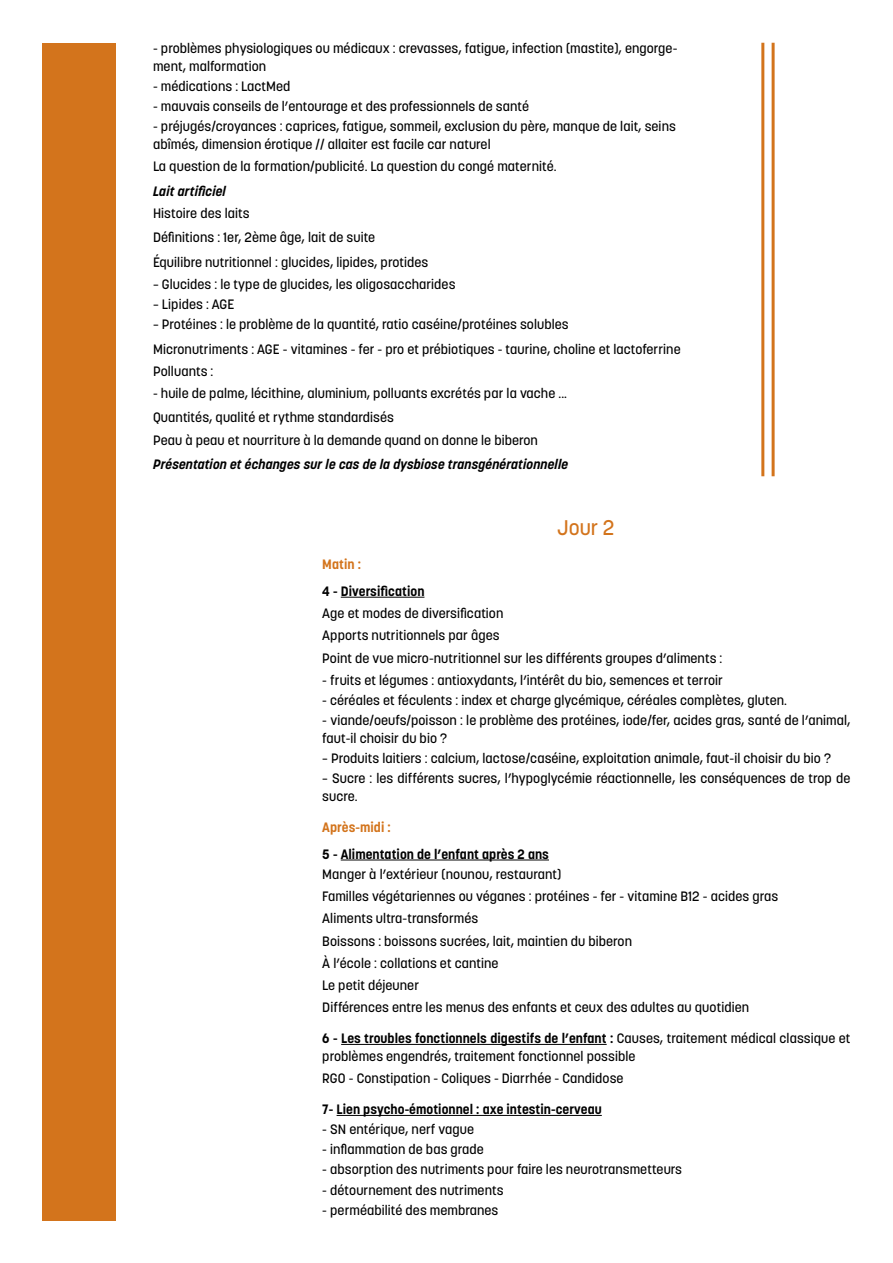
<style>
.page{position:relative;width:893px;height:1263px;background:#fff}
.page>*{position:absolute;margin:0;border:0;box-sizing:border-box;transform-origin:0 0}
.t1{font:500 21px "Korolev";color:#d3741c}
.t2{font:500 13.5px/22.2px "Korolev";letter-spacing:.005em;color:#000}
.t3{font:700 13.5px "Korolev";letter-spacing:.005em;color:#000}
.t4{font:italic 700 13.5px "Korolev";letter-spacing:.005em;color:#000}
.t5{font:700 13.5px "Korolev";letter-spacing:.005em;color:#d3741c}
.s1{font-weight:700}
</style>
<div class="page">
<div style="left:43px;top:43px;width:73px;height:1178px;background:#d3741c"></div>
<hr style="left:772px;top:43px;width:3px;height:433px;background:#d3741c">
<hr style="left:761px;top:43px;width:3px;height:433px;background:#d3741c">
<hr style="left:341px;top:597px;width:83px;height:1px;background:#000">
<hr style="left:341px;top:860px;width:208px;height:1px;background:#000">
<hr style="left:341px;top:1044px;width:266px;height:1px;background:#000">
<hr style="left:337px;top:1115px;width:265px;height:1px;background:#000">
<p class="t2" style="left:153px;top:39px;width:526px;line-height:18px">- problèmes physiologiques ou médicaux : crevasses, fatigue, infection (mastite), engorge&shy;ment, malformation</p>
<p class="t2" style="left:153px;top:75px;width:139px">- médications : LactMed</p>
<p class="t2" style="left:153px;top:95px;width:378px">- mauvais conseils de l’entourage et des professionnels de santé</p>
<p class="t2" style="left:153px;top:117px;width:524px;line-height:18px">- préjugés/croyances : caprices, fatigue, sommeil, exclusion du père, manque de lait, seins abîmés, dimension érotique // allaiter est facile car naturel</p>
<p class="t2" style="left:153px;top:155px;width:405px">La question de la formation/publicité. La question du congé maternité.</p>
<p class="t4" style="left:153px;top:182px;width:74px">Lait artificiel</p>
<p class="t2" style="left:153px;top:201px;width:277px;line-height:24.5px">Histoire des laits<br>Définitions : 1er, 2ème âge, lait de suite<br>Équilibre nutritionnel : glucides, lipides, protides</p>
<p class="t2" style="left:153px;top:273px;width:304px">– Glucides : le type de glucides, les oligosaccharides</p>
<p class="t2" style="left:153px;top:293px;width:83px">– Lipides : AGE</p>
<p class="t2" style="left:153px;top:312px;width:529px;line-height:24.5px">– Protéines : le problème de la quantité, ratio caséine/protéines solubles<br>Micronutriments : AGE - vitamines - fer - pro et prébiotiques - taurine, choline et lactoferrine</p>
<p class="t2" style="left:153px;top:360px;width:62px">Polluants :</p>
<p class="t2" style="left:153px;top:382px;width:415px;line-height:23.5px">- huile de palme, lécithine, aluminium, polluants excrétés par la vache ...<br>Quantités, qualité et rythme standardisés<br>Peau à peau et nourriture à la demande quand on donne le biberon</p>
<p class="t4" style="left:153px;top:455px;width:417px">Présentation et échanges sur le cas de la dysbiose transgénérationnelle</p>
<h1 class="t1" style="left:557px;top:514px;width:59px">Jour 2</h1>
<p class="t5" style="left:322px;top:556px;width:40px">Matin :</p>
<p class="t3" style="left:322px;top:582px;width:104px">4 - Diversification</p>
<p class="t2" style="left:322px;top:602px;width:402px">Age et modes de diversification<br>Apports nutritionnels par âges<br>Point de vue micro-nutritionnel sur les différents groupes d’aliments :</p>
<p class="t2" style="left:322px;top:669px;width:402px">- fruits et légumes : antioxydants, l’intérêt du bio, semences et terroir</p>
<p class="t2" style="left:322px;top:689px;width:466px">- céréales et féculents : index et charge glycémique, céréales complètes, gluten.</p>
<p class="t2" style="left:322px;top:711px;width:530px;line-height:18px">- viande/oeufs/poisson : le problème des protéines, iode/fer, acides gras, santé de l’animal, faut-il choisir du bio ?</p>
<p class="t2" style="left:322px;top:747px;width:510px">– Produits laitiers : calcium, lactose/caséine, exploitation animale, faut-il choisir du bio ?</p>
<p class="t2" style="left:322px;top:770px;width:530px;line-height:18px">– Sucre : les différents sucres, l’hypoglycémie réactionnelle, les conséquences de trop de sucre.</p>
<p class="t5" style="left:322px;top:819px;width:70px">Après-midi :</p>
<p class="t3" style="left:322px;top:845px;width:228px">5 - Alimentation de l’enfant après 2 ans</p>
<p class="t2" style="left:322px;top:863px;width:457px">Manger à l’extérieur (nounou, restaurant)<br>Familles végétariennes ou véganes : protéines - fer - vitamine B12 - acides gras Aliments ultra-transformés<br>Boissons : boissons sucrées, lait, maintien du biberon<br>À l’école : collations et cantine<br>Le petit déjeuner<br>Différences entre les menus des enfants et ceux des adultes au quotidien</p>
<p class="t2" style="left:322px;top:1029px;width:530px;line-height:18px"><span class="s1">6 - Les troubles fonctionnels digestifs de l’enfant :</span> Causes, traitement médical classique et problèmes engendrés, traitement fonctionnel possible</p>
<p class="t2" style="left:322px;top:1067px;width:303px">RGO - Constipation - Coliques - Diarrhée - Candidose</p>
<p class="t3" style="left:322px;top:1101px;width:281px">7- Lien psycho-émotionnel : axe intestin-cerveau</p>
<p class="t2" style="left:322px;top:1118px;width:153px">- SN entérique, nerf vague</p>
<p class="t2" style="left:322px;top:1138px;width:163px">- inflammation de bas grade</p>
<p class="t2" style="left:322px;top:1158px;width:361px">- absorption des nutriments pour faire les neurotransmetteurs</p>
<p class="t2" style="left:322px;top:1179px;width:183px">- détournement des nutriments</p>
<p class="t2" style="left:322px;top:1199px;width:178px">- perméabilité des membranes</p>
</div>
